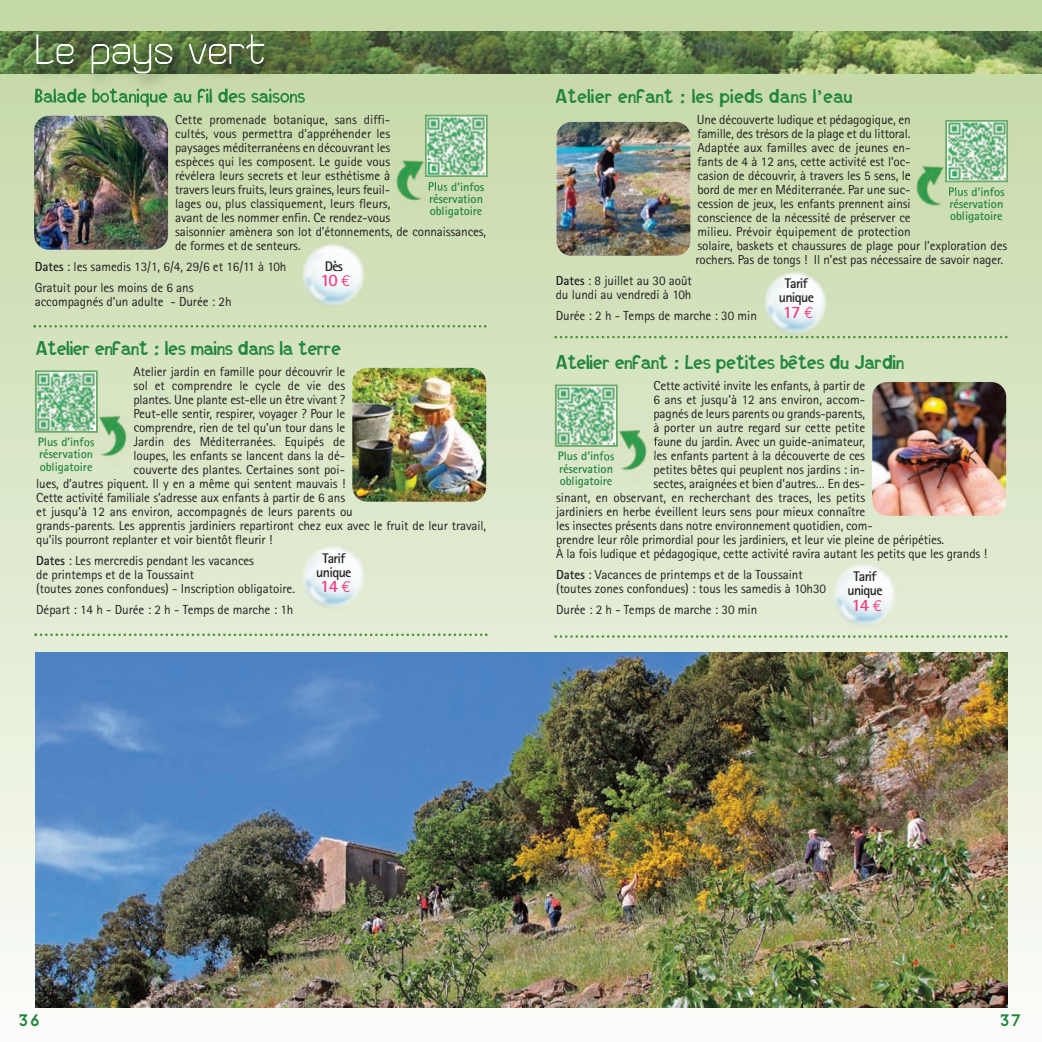
<style>
.page{position:relative;width:1042px;height:1042px;background:#fff}
.page>*{position:absolute;margin:0;border:0;box-sizing:border-box;transform-origin:0 0}
.t1{font:17.5px "Trobo";letter-spacing:.025em;color:#22853f}
.t2{font:17.5px "Trobo";letter-spacing:.05em;color:#22853f}
.t3{font:700 17.5px "Rotis Sans Serif";letter-spacing:-.05em;color:#ef3f84}
.t4{font:17.5px "Base Nine";color:#22853f}
.t5{font:700 14px/14px "Rotis Sans Serif";letter-spacing:-.05em;color:#231f20;text-align:center}
.t6{font:13.12px/14px "Rotis Sans Serif";letter-spacing:-.01em;color:#231f20}
.t7{font:700 12.25px/12.2px "Rotis Sans Serif";letter-spacing:-.005em;color:#22853f;text-align:justify}
.s1{font-weight:700}
.s2{font-family:"Euro Mono";font-weight:400;font-size:15.75px}
</style>
<div class="page">
<div style="left:0;top:0;width:1042px;height:1042px;background:linear-gradient(to bottom,#c2d7a2,#fbfcf9)"></div>
<img style="left:1032px;top:31px;width:10px;height:42px">
<img style="left:0;top:31px;width:24px;height:42px">
<img style="left:34px;top:116px;width:134px;height:134px">
<img style="left:24px;top:21px;width:1008px;height:85px">
<img style="left:35px;top:89px;width:270px;height:14px">
<svg style="left:37px;top:34px;width:37px;height:30px"></svg>
<svg style="left:92px;top:44px;width:80px;height:30px;background:#758c63"></svg>
<svg style="left:189px;top:34px;width:75px;height:32px;background:#6c8057"></svg>
<img style="left:38px;top:373px;width:57px;height:57px">
<div style="left:35px;top:370px;width:63px;height:63px;border:2px solid #68aa69"></div>
<img style="left:80px;top:405px;width:63px;height:64px">
<svg style="left:134px;top:425px;width:8px;height:13px"></svg>
<svg style="left:81px;top:440px;width:13px;height:6px"></svg>
<img style="left:88px;top:416px;width:10px;height:17px">
<svg style="left:89px;top:419px;width:7px;height:12px"></svg>
<img style="left:428px;top:118px;width:57px;height:56px">
<div style="left:425px;top:115px;width:63px;height:62px;border:2px solid #68aa69"></div>
<img style="left:384px;top:147px;width:63px;height:64px">
<svg style="left:386px;top:171px;width:3px;height:7px"></svg>
<img style="left:429px;top:182px;width:18px;height:9px">
<svg style="left:430px;top:194px;width:7px;height:5px"></svg>
<img style="left:425px;top:151px;width:15px;height:26px">
<img style="left:427px;top:154px;width:12px;height:21px">
<img style="left:301px;top:240px;width:66px;height:68px">
<img style="left:301px;top:542px;width:66px;height:68px">
<img style="left:352px;top:368px;width:134px;height:134px">
<svg style="left:33px;top:325px;width:453px;height:2px"></svg>
<svg style="left:34px;top:633px;width:453px;height:3px"></svg>
<img style="left:556px;top:122px;width:134px;height:134px">
<img style="left:35px;top:653px;width:972px;height:354px">
<img style="left:948px;top:123px;width:57px;height:56px">
<div style="left:945px;top:120px;width:63px;height:62px;border:2px solid #68aa69"></div>
<img style="left:904px;top:152px;width:63px;height:65px">
<svg style="left:905px;top:173px;width:5px;height:7px"></svg>
<img style="left:949px;top:187px;width:18px;height:9px">
<svg style="left:950px;top:199px;width:7px;height:5px"></svg>
<img style="left:945px;top:156px;width:15px;height:26px">
<img style="left:947px;top:159px;width:12px;height:21px">
<img style="left:764px;top:268px;width:65px;height:68px">
<svg style="left:554px;top:336px;width:453px;height:2px"></svg>
<img style="left:558px;top:387px;width:57px;height:57px">
<div style="left:555px;top:384px;width:63px;height:63px;border:2px solid #68aa69"></div>
<img style="left:600px;top:419px;width:63px;height:64px">
<svg style="left:654px;top:437px;width:8px;height:18px"></svg>
<svg style="left:601px;top:454px;width:13px;height:6px"></svg>
<img style="left:608px;top:430px;width:10px;height:17px">
<svg style="left:609px;top:433px;width:7px;height:12px"></svg>
<img style="left:832px;top:561px;width:66px;height:68px">
<img style="left:872px;top:382px;width:134px;height:134px">
<svg style="left:554px;top:635px;width:453px;height:3px"></svg>
<p class="t6" style="left:175px;top:114px;width:313px">Cette promenade botanique, sans diffi-<br>cultés, vous permettra d’appréhender les<br>paysages méditerranéens en découvrant les<br>espèces qui les composent. Le guide vous<br>révélera leurs secrets et leur esthétisme à<br>travers leurs fruits, leurs graines, leurs feuil-<br>lages ou, plus classiquement, leurs fleurs,<br>avant de les nommer enfin. Ce rendez-vous<br>saisonnier amènera son lot d’étonnements, de connaissances, de formes et de senteurs.</p>
<p class="t6" style="left:35px;top:257px;width:253px;line-height:21px"><span class="s1">Dates</span> : les samedis 13/1, 6/4, 29/6 et 16/11 à 10h<br>Gratuit pour les moins de 6 ans</p>
<p class="t6" style="left:35px;top:296px;width:198px">accompagnés d’un adulte - Durée : 2h</p>
<p class="t7" style="left:428px;top:181px;width:58px">Plus d’infos réservation obligatoire</p>
<p class="t5" style="left:325px;top:260px;width:20px">Dès</p>
<h1 class="t3" style="left:320px;top:274px;width:32px">10 <span class="s2">€</span></h1>
<h1 class="t1" style="left:36px;top:340px;width:306px">Atelier enfant : les mains dans la terre</h1>
<p class="t6" style="left:134px;top:365px;width:213px">Atelier jardin en famille pour découvrir le</p>
<p class="t6" style="left:134px;top:379px;width:213px">sol et comprendre le cycle de vie des</p>
<p class="t6" style="left:134px;top:393px;width:213px">plantes. Une plante est-elle un être vivant ?</p>
<p class="t6" style="left:134px;top:407px;width:213px">Peut-elle sentir, respirer, voyager ? Pour le</p>
<p class="t6" style="left:134px;top:421px;width:213px">comprendre, rien de tel qu’un tour dans le</p>
<p class="t6" style="left:134px;top:435px;width:213px">Jardin des Méditerranées. Equipés de</p>
<p class="t6" style="left:134px;top:449px;width:213px">loupes, les enfants se lancent dans la dé-</p>
<p class="t6" style="left:134px;top:463px;width:213px">couverte des plantes. Certaines sont poi-</p>
<p class="t6" style="left:36px;top:477px;width:311px">lues, d’autres piquent. Il y en a même qui sentent mauvais !</p>
<p class="t6" style="left:36px;top:491px;width:310px">Cette activité familiale s’adresse aux enfants à partir de 6 ans</p>
<p class="t6" style="left:36px;top:505px;width:318px">et jusqu’à 12 ans environ, accompagnés de leurs parents ou</p>
<p class="t6" style="left:36px;top:519px;width:452px">grands-parents. Les apprentis jardiniers repartiront chez eux avec le fruit de leur travail,</p>
<p class="t6" style="left:36px;top:533px;width:238px">qu’ils pourront replanter et voir bientôt fleurir !</p>
<p class="t6" style="left:36px;top:554px;width:260px"><span class="s1">Dates</span> : Les mercredis pendant les vacances<br>de printemps et de la Toussaint<br>(toutes zones confondues) - Inscription obligatoire.</p>
<p class="t6" style="left:36px;top:603px;width:259px">Départ : 14 h - Durée : 2 h - Temps de marche : 1h</p>
<p class="t7" style="left:38px;top:437px;width:58px">Plus d’infos réservation obligatoire</p>
<p class="t5" style="left:316px;top:552px;width:37px">Tarif unique</p>
<h1 class="t3" style="left:320px;top:580px;width:32px">14 <span class="s2">€</span></h1>
<h1 class="t2" style="left:556px;top:89px;width:298px">Atelier enfant : les pieds dans l’eau</h1>
<p class="t6" style="left:695px;top:114px;width:313px">Une découverte ludique et pédagogique, en<br>famille, des trésors de la plage et du littoral.<br>Adaptée aux familles avec de jeunes en-<br>fants de 4 à 12 ans, cette activité est l’oc-<br>casion de découvrir, à travers les 5 sens, le<br>bord de mer en Méditerranée. Par une suc-<br>cession de jeux, les enfants prennent ainsi<br>conscience de la nécessité de préserver ce<br>milieu. Prévoir équipement de protection<br>solaire, baskets et chaussures de plage pour l’exploration des rochers. Pas de tongs ! Il n’est pas nécessaire de savoir nager.</p>
<p class="t6" style="left:556px;top:275px;width:138px"><span class="s1">Dates</span> : 8 juillet au 30 août du lundi au vendredi à 10h</p>
<p class="t6" style="left:556px;top:310px;width:203px">Durée : 2 h - Temps de marche : 30 min</p>
<p class="t7" style="left:948px;top:187px;width:58px">Plus d’infos réservation obligatoire</p>
<p class="t5" style="left:779px;top:278px;width:37px">Tarif unique</p>
<h1 class="t3" style="left:783px;top:306px;width:32px">17 <span class="s2">€</span></h1>
<h1 class="t1" style="left:556px;top:355px;width:349px">Atelier enfant : Les petites bêtes du Jardin</h1>
<p class="t6" style="left:653px;top:380px;width:213px">Cette activité invite les enfants, à partir de</p>
<p class="t6" style="left:653px;top:394px;width:213px">6 ans et jusqu’à 12 ans environ, accom-</p>
<p class="t6" style="left:653px;top:408px;width:213px">pagnés de leurs parents ou grands-parents,</p>
<p class="t6" style="left:653px;top:422px;width:213px">à porter un autre regard sur cette petite</p>
<p class="t6" style="left:653px;top:436px;width:213px">faune du jardin. Avec un guide-animateur,</p>
<p class="t6" style="left:653px;top:450px;width:213px">les enfants partent à la découverte de ces</p>
<p class="t6" style="left:653px;top:464px;width:213px">petites bêtes qui peuplent nos jardins : in-</p>
<p class="t6" style="left:653px;top:478px;width:213px">sectes, araignées et bien d’autres… En des-</p>
<p class="t6" style="left:556px;top:492px;width:311px">sinant, en observant, en recherchant des traces, les petits</p>
<p class="t6" style="left:556px;top:506px;width:311px">jardiniers en herbe éveillent leurs sens pour mieux connaître</p>
<p class="t6" style="left:556px;top:520px;width:318px">les insectes présents dans notre environnement quotidien, com-</p>
<p class="t6" style="left:556px;top:534px;width:389px">prendre leur rôle primordial pour les jardiniers, et leur vie pleine de péripéties.</p>
<p class="t6" style="left:556px;top:548px;width:432px">À la fois ludique et pédagogique, cette activité ravira autant les petits que les grands !</p>
<p class="t6" style="left:556px;top:569px;width:271px"><span class="s1">Dates</span> : Vacances de printemps et de la Toussaint (toutes zones confondues) : tous les samedis à 10h30</p>
<p class="t6" style="left:556px;top:604px;width:203px">Durée : 2 h - Temps de marche : 30 min</p>
<p class="t7" style="left:558px;top:451px;width:58px">Plus d’infos réservation obligatoire</p>
<p class="t5" style="left:847px;top:570px;width:37px">Tarif unique</p>
<h1 class="t3" style="left:851px;top:598px;width:32px">14 <span class="s2">€</span></h1>
<h1 class="t4" style="left:18px;top:1012px;width:25px">36</h1>
<h1 class="t4" style="left:999px;top:1012px;width:25px">37</h1>
</div>
